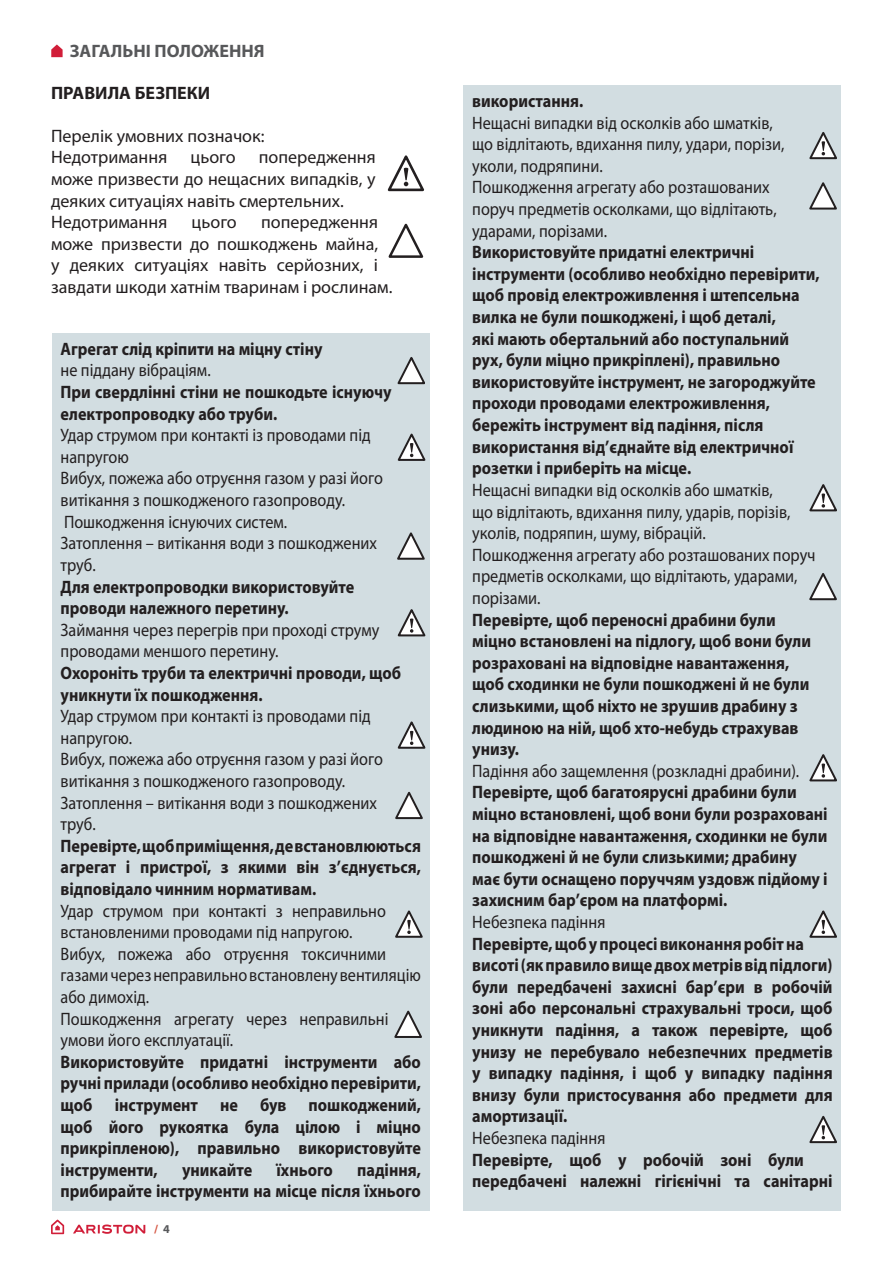
<style>
.page{position:relative;width:893px;height:1263px;background:#fff}
.page>*{position:absolute;margin:0;border:0;box-sizing:border-box;transform-origin:0 0}
.t1{font:700 18px/21.6px "Myriad Pro";color:#231f20;scale:.9 1}
.t2{font:18px/21.6px "Myriad Pro";color:#231f20;scale:.9 1}
.t3{font:18px/21.6px "Myriad Pro";color:#231f20}
.t4{font:700 18px "Myriad Pro";color:#57585a}
.t5{font:700 18px "Myriad Pro";color:#231f20}
.t6{font:700 12px "Myriad Pro";color:#d55542}
.s1{color:#57585a}
</style>
<div class="page">
<svg style="left:51px;top:44px;width:12px;height:13px"></svg>
<svg style="left:51px;top:1219px;width:13px;height:15px"></svg>
<svg style="left:73px;top:1224px;width:72px;height:10px"></svg>
<svg style="left:387px;top:155px;width:38px;height:37px"></svg>
<svg style="left:388px;top:223px;width:36px;height:35px"></svg>
<div style="left:52px;top:333px;width:377px;height:877px;background:#d2dde1"></div>
<div style="left:464px;top:85px;width:377px;height:1125px;background:#d2dde1"></div>
<svg style="left:397px;top:357px;width:28px;height:28px"></svg>
<svg style="left:397px;top:532px;width:28px;height:28px"></svg>
<svg style="left:395px;top:791px;width:28px;height:29px"></svg>
<svg style="left:394px;top:1010px;width:28px;height:28px"></svg>
<svg style="left:397px;top:433px;width:29px;height:28px"></svg>
<svg style="left:395px;top:910px;width:28px;height:28px"></svg>
<svg style="left:397px;top:609px;width:29px;height:28px"></svg>
<svg style="left:397px;top:721px;width:29px;height:28px"></svg>
<svg style="left:809px;top:182px;width:28px;height:28px"></svg>
<svg style="left:809px;top:573px;width:28px;height:28px"></svg>
<svg style="left:809px;top:132px;width:28px;height:28px"></svg>
<svg style="left:809px;top:484px;width:28px;height:28px"></svg>
<svg style="left:809px;top:754px;width:28px;height:28px"></svg>
<svg style="left:809px;top:910px;width:28px;height:28px"></svg>
<svg style="left:809px;top:1115px;width:28px;height:29px"></svg>
<p class="t4" style="left:70px;top:41px;width:196px">ЗАГАЛЬНІ ПОЛОЖЕННЯ</p>
<p class="t5" style="left:51px;top:82px;width:161px">ПРАВИЛА БЕЗПЕКИ</p>
<p class="t3" style="left:51px;top:125px;width:215px">Перелік умовних позначок:<br>Недотримання</p>
<p class="t3" style="left:51px;top:147px;width:326px;text-indent:208px">попередження може призвести до нещасних випадків, у деяких ситуаціях навіть смертельних.<br>Недотримання</p>
<p class="t3" style="left:190px;top:147px;width:47px">цього</p>
<p class="t3" style="left:51px;top:212px;width:343px;text-indent:210px">попередження може призвести до пошкоджень майна,<br>у деяких ситуаціях навіть серйозних, і завдати шкоди хатнім тваринам і рослинам.</p>
<p class="t3" style="left:192px;top:212px;width:47px">цього</p>
<p class="t1" style="left:61px;top:338px;width:293px">Агрегат слід кріпити на міцну стіну</p>
<p class="t2" style="left:61px;top:360px;width:168px">не піддану вібраціям.</p>
<p class="t1" style="left:61px;top:381px;width:369px">При свердлінні стіни не пошкодьте існуючу електропроводку або труби.</p>
<p class="t2" style="left:61px;top:425px;width:360px">Удар струмом при контакті із проводами під напругою<br>Вибух, пожежа або отруєння газом у разі його витікання з пошкодженого газопроводу.<br>Пошкодження існуючих систем.<br>Затоплення – витікання води з пошкоджених труб.</p>
<p class="t1" style="left:61px;top:576px;width:328px">Для електропроводки використовуйте проводи належного перетину.</p>
<p class="t2" style="left:61px;top:619px;width:356px">Займання через перегрів при проході струму проводами меншого перетину.</p>
<p class="t1" style="left:61px;top:662px;width:380px">Охороніть труби та електричні проводи, щоб уникнути їх пошкодження.</p>
<p class="t2" style="left:61px;top:706px;width:360px">Удар струмом при контакті із проводами під напругою.<br>Вибух, пожежа або отруєння газом у разі його витікання з пошкодженого газопроводу.<br>Затоплення – витікання води з пошкоджених труб.</p>
<p class="t1" style="left:61px;top:835px;width:402px;text-align:justify">Перевірте, щоб приміщення, де встановлюються агрегат і пристрої, з якими він з’єднується, відповідало чинним нормативам.</p>
<p class="t2" style="left:61px;top:900px;width:402px">Удар струмом при контакті з неправильно встановленими проводами під напругою.<br>Вибух, пожежа або отруєння токсичними газами через неправильно встановлену вентиляцію або димохід.<br>Пошкодження агрегату через неправильні умови його експлуатації.</p>
<p class="t1" style="left:61px;top:1051px;width:402px;text-align:justify">Використовуйте придатні інструменти або ручні прилади (особливо необхідно перевірити, щоб інструмент не був пошкоджений, щоб його рукоятка була цілою і міцно прикріпленою), правильно використовуйте інструменти,</p>
<p class="t1" style="left:61px;top:1159px;width:402px;text-align:right">падіння,<br>прибирайте інструменти на місце після їхнього</p>
<p class="t1" style="left:182px;top:1159px;width:80px">уникайте</p>
<p class="t1" style="left:276px;top:1159px;width:64px">їхнього</p>
<p class="t6" style="left:154px;top:1222px;width:17px">/ <span class="s1">4</span></p>
<p class="t1" style="left:472px;top:90px;width:125px">використання.</p>
<p class="t2" style="left:472px;top:112px;width:349px">Нещасні випадки від осколків або шматків, що відлітають, вдихання пилу, удари, порізи, уколи, подряпини.<br>Пошкодження агрегату або розташованих поруч предметів осколками, що відлітають, ударами, порізами.</p>
<p class="t1" style="left:472px;top:242px;width:387px">Використовуйте придатні електричні інструменти (особливо необхідно перевірити, щоб провід електроживлення і штепсельна вилка не були пошкоджені, і щоб деталі,<br>які мають обертальний або поступальний рух, були міцно прикріплені), правильно використовуйте інструмент, не загороджуйте проходи проводами електроживлення, бережіть інструмент від падіння, після використання від’єднайте від електричної розетки і приберіть на місце.</p>
<p class="t2" style="left:472px;top:479px;width:383px">Нещасні випадки від осколків або шматків,<br>що відлітають, вдихання пилу, ударів, порізів, уколів, подряпин, шуму, вібрацій.<br>Пошкодження агрегату або розташованих поруч предметів осколками, що відлітають, ударами, порізами.</p>
<p class="t1" style="left:472px;top:609px;width:378px">Перевірте, щоб переносні драбини були міцно встановлені на підлогу, щоб вони були розраховані на відповідне навантаження, щоб сходинки не були пошкоджені й не були слизькими, щоб ніхто не зрушив драбину з людиною на ній, щоб хто-небудь страхував унизу.</p>
<p class="t2" style="left:472px;top:760px;width:365px">Падіння або защемлення (розкладні драбини).</p>
<p class="t1" style="left:472px;top:782px;width:396px">Перевірте, щоб багатоярусні драбини були міцно встановлені, щоб вони були розраховані на відповідне навантаження, сходинки не були пошкоджені й не були слизькими; драбину має бути оснащено поруччям уздовж підйому і захисним бар’єром на платформі.</p>
<p class="t2" style="left:472px;top:911px;width:149px">Небезпека падіння</p>
<p class="t1" style="left:472px;top:933px;width:402px">Перевірте, щоб у процесі виконання робіт на висоті (як правило вище двох метрів від підлоги) були передбачені захисні бар’єри в робочій зоні або персональні страхувальні троси, щоб уникнути падіння, а також перевірте, щоб унизу не перебувало небезпечних предметів у випадку падіння, і щоб у випадку падіння внизу були пристосування або предмети для амортизації.</p>
<p class="t2" style="left:472px;top:1127px;width:149px">Небезпека падіння</p>
<p class="t1" style="left:472px;top:1149px;width:402px">Перевірте, щоб у робочій зоні були передбачені належні гігієнічні та санітарні</p>
</div>
